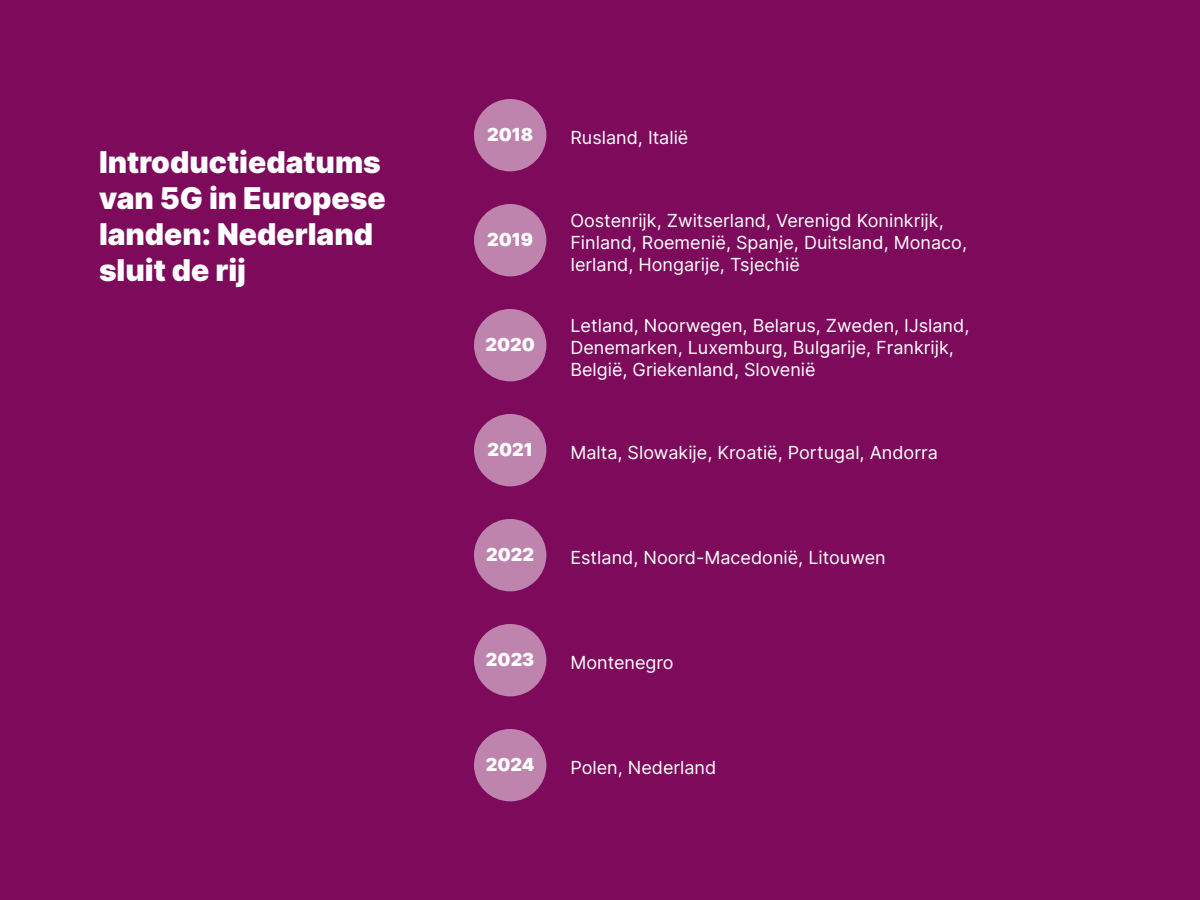
<style>
.page{position:relative;width:1200px;height:900px;background:#7e0a5c}
.page>*{position:absolute;margin:0;border:0;box-sizing:border-box;transform-origin:0 0}
.t1{font:900 30px/36px "Inter";color:#fff}
.t2{font:18px/21.6px "Inter";color:#fff}
.t3{font:900 18px "Inter";color:#fff}
</style>
<div class="page">
<div style="left:474px;top:99px;width:72px;height:72px;background:#be84ad;border-radius:50%"></div>
<div style="left:474px;top:204px;width:72px;height:72px;background:#be84ad;border-radius:50%"></div>
<div style="left:474px;top:309px;width:72px;height:72px;background:#be84ad;border-radius:50%"></div>
<div style="left:474px;top:414px;width:72px;height:72px;background:#be84ad;border-radius:50%"></div>
<div style="left:474px;top:519px;width:72px;height:72px;background:#be84ad;border-radius:50%"></div>
<div style="left:474px;top:624px;width:72px;height:72px;background:#be84ad;border-radius:50%"></div>
<div style="left:474px;top:729px;width:72px;height:72px;background:#be84ad;border-radius:50%"></div>
<h1 class="t1" style="left:99px;top:143px;width:288px">Introductiedatums van 5G in Europese landen: Nederland sluit de rij</h1>
<p class="t3" style="left:487px;top:121px;width:48px">2018</p>
<p class="t2" style="left:570px;top:126px;width:120px">Rusland, Italië</p>
<p class="t3" style="left:487px;top:226px;width:48px">2019</p>
<p class="t3" style="left:485px;top:331px;width:51px">2020</p>
<p class="t2" style="left:570px;top:210px;width:398px">Oostenrijk, Zwitserland, Verenigd Koninkrijk,<br>Finland, Roemenië, Spanje, Duitsland, Monaco,<br>Ierland, Hongarije, Tsjechië</p>
<p class="t2" style="left:570px;top:315px;width:401px">Letland, Noorwegen, Belarus, Zweden, IJsland,<br>Denemarken, Luxemburg, Bulgarije, Frankrijk,<br>België, Griekenland, Slovenië</p>
<p class="t3" style="left:487px;top:436px;width:47px">2021</p>
<p class="t2" style="left:570px;top:441px;width:369px">Malta, Slowakije, Kroatië, Portugal, Andorra</p>
<p class="t3" style="left:486px;top:541px;width:50px">2022</p>
<p class="t2" style="left:570px;top:546px;width:317px">Estland, Noord-Macedonië, Litouwen</p>
<p class="t3" style="left:486px;top:646px;width:50px">2023</p>
<p class="t2" style="left:570px;top:651px;width:105px">Montenegro</p>
<p class="t3" style="left:486px;top:751px;width:50px">2024</p>
<p class="t2" style="left:570px;top:756px;width:147px">Polen, Nederland</p>
</div>
